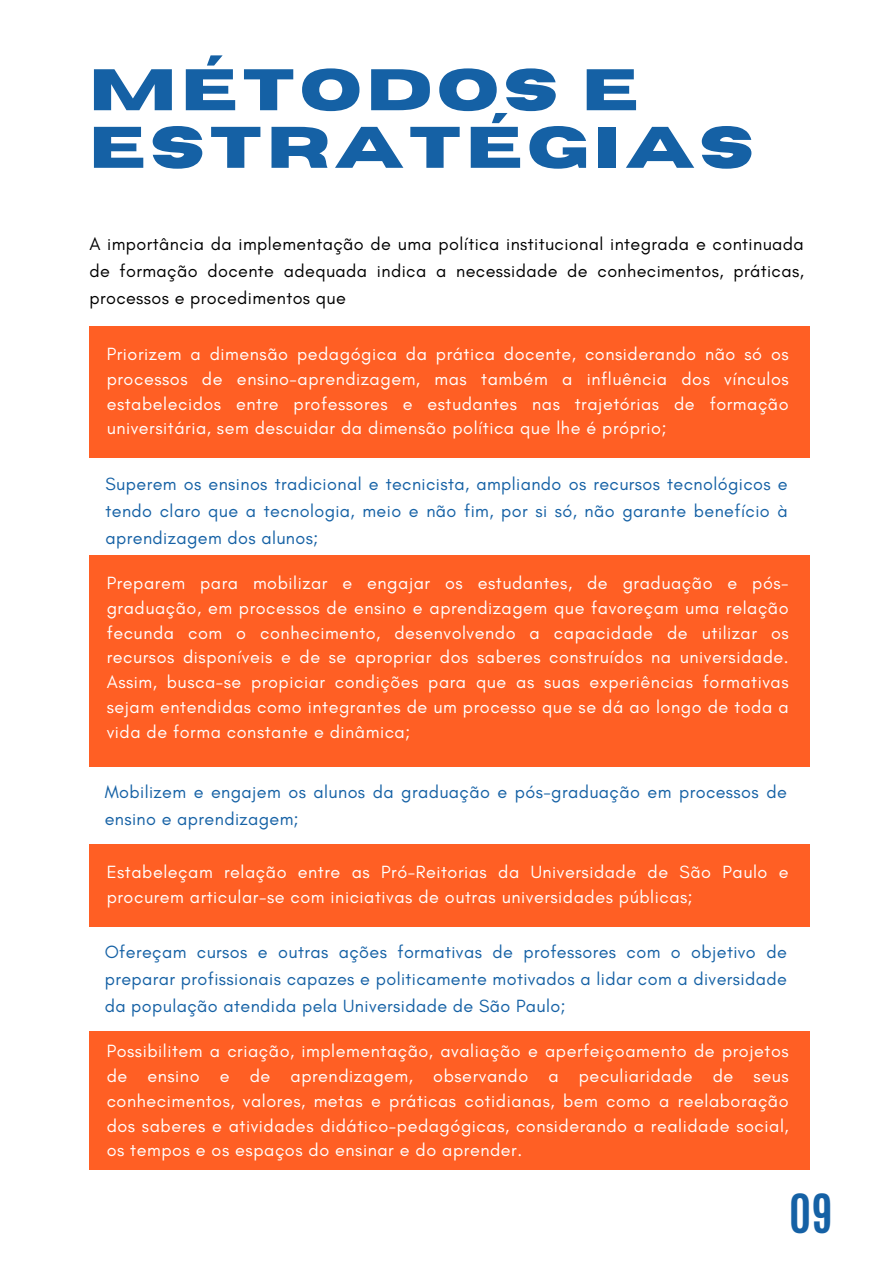
<style>
.page{position:relative;width:894px;height:1264px;background:#fff}
.page>*{position:absolute;margin:0;border:0;box-sizing:border-box;transform-origin:0 0}
.t1{font:700 58.5px/57.6px "Horizon";letter-spacing:.08em;color:#1561a5}
.t2{font:700 45px "Antonio";color:#1561a5}
.t3{font:18px/24.8px "Glacial Indifference";letter-spacing:.03em;color:#fff;text-align:justify}
.t4{font:18px/27px "Glacial Indifference";letter-spacing:.02em;color:#1561a5;text-align:justify}
.t5{font:18px/27px "Glacial Indifference";letter-spacing:.02em;color:#000;text-align:justify}
</style>
<div class="page">
<div style="left:89px;top:326px;width:720px;height:132px;background:#ff5f24"></div>
<div style="left:89px;top:555px;width:720px;height:211px;background:#ff5f24"></div>
<div style="left:89px;top:844px;width:720px;height:82px;background:#ff5f24"></div>
<div style="left:89px;top:1031px;width:720px;height:138px;background:#ff5f24"></div>
<h1 class="t1" style="left:89px;top:63px;width:665px">MÉTODOS E<br>ESTRATÉGIAS</h1>
<p class="t5" style="left:89px;top:230px;width:715px">A importância da implementação de uma política institucional integrada e continuada de formação docente adequada indica a necessidade de conhecimentos, práticas, processos e procedimentos que</p>
<p class="t3" style="left:107px;top:341px;width:683px">Priorizem a dimensão pedagógica da prática docente, considerando não só os processos de ensino-aprendizagem, mas também a influência dos vínculos estabelecidos entre professores e estudantes nas trajetórias de formação universitária, sem descuidar da dimensão política que lhe é próprio;</p>
<p class="t4" style="left:105px;top:470px;width:683px">Superem os ensinos tradicional e tecnicista, ampliando os recursos tecnológicos e tendo claro que a tecnologia, meio e não fim, por si só, não garante benefício à aprendizagem dos alunos;</p>
<p class="t3" style="left:107px;top:570px;width:683px">Preparem para mobilizar e engajar os estudantes, de graduação e pós&shy;graduação, em processos de ensino e aprendizagem que favoreçam uma relação fecunda com o conhecimento, desenvolvendo a capacidade de utilizar os recursos disponíveis e de se apropriar dos saberes construídos na universidade.<br>Assim, busca-se propiciar condições para que as suas experiências formativas sejam entendidas como integrantes de um processo que se dá ao longo de toda a vida de forma constante e dinâmica;</p>
<p class="t4" style="left:105px;top:778px;width:683px">Mobilizem e engajem os alunos da graduação e pós-graduação em processos de ensino e aprendizagem;</p>
<p class="t3" style="left:107px;top:859px;width:683px">Estabeleçam relação entre as Pró-Reitorias da Universidade de São Paulo e procurem articular-se com iniciativas de outras universidades públicas;</p>
<p class="t4" style="left:105px;top:937px;width:683px">Ofereçam cursos e outras ações formativas de professores com o objetivo de preparar profissionais capazes e politicamente motivados a lidar com a diversidade da população atendida pela Universidade de São Paulo;</p>
<p class="t3" style="left:107px;top:1038px;width:683px">Possibilitem a criação, implementação, avaliação e aperfeiçoamento de projetos de ensino e de aprendizagem, observando a peculiaridade de seus conhecimentos, valores, metas e práticas cotidianas, bem como a reelaboração dos saberes e atividades didático-pedagógicas, considerando a realidade social, os tempos e os espaços do ensinar e do aprender.</p>
<h2 class="t2" style="left:789px;top:1181px;width:45px">09</h2>
</div>
